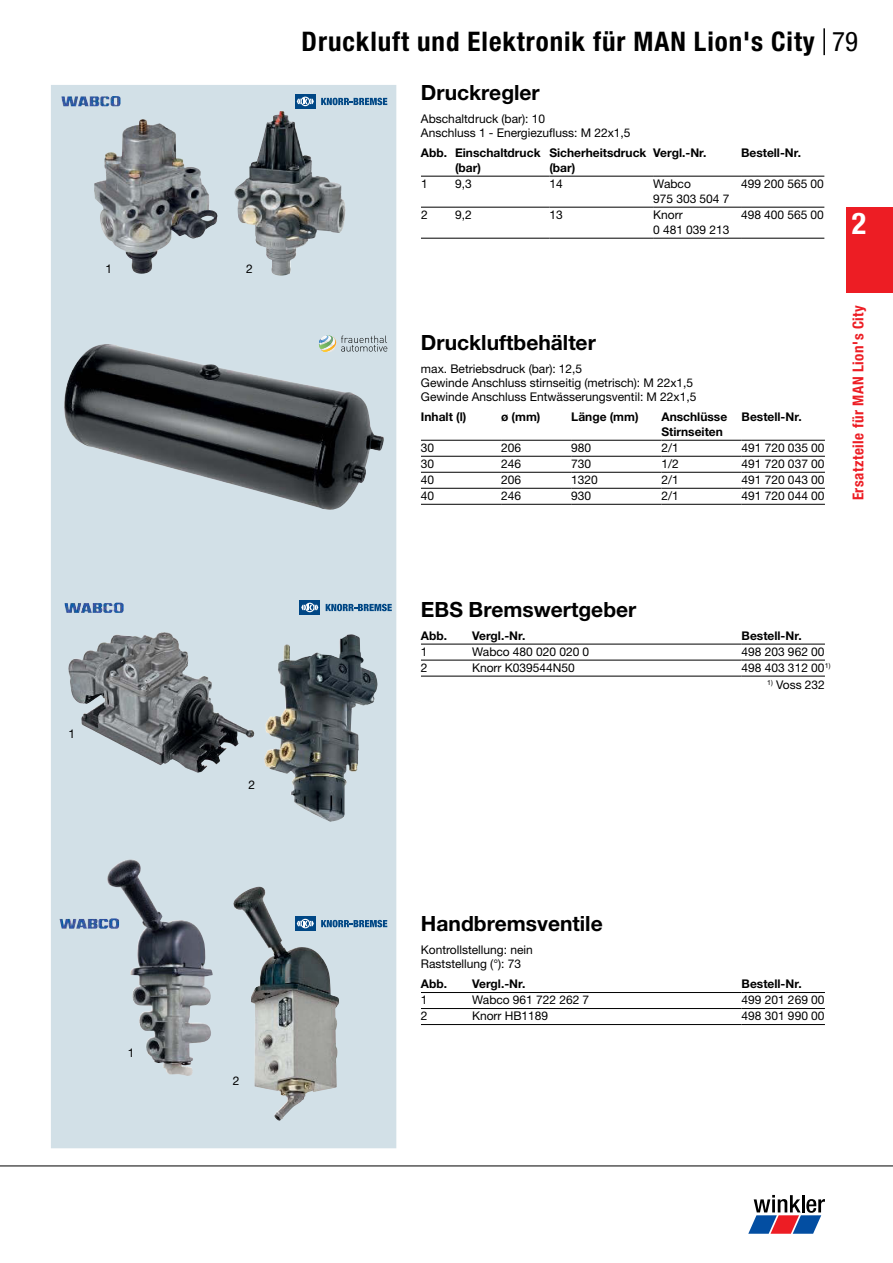
<style>
.page{position:relative;width:893px;height:1263px;background:#fff}
.page>*{position:absolute;margin:0;border:0;box-sizing:border-box;transform-origin:0 0}
.t1{font:700 condensed 30px "Helvetica Neue LTW1 G";color:#fff}
.t2{font:700 condensed 27px "Helvetica Neue LTW1 G";letter-spacing:.035em;color:#000}
.t3{font:condensed 27px "Helvetica Neue LTW1 G";color:#000}
.t4{font:700 21px "Helvetica Neue LTW1 G";color:#000}
.t5{font:700 condensed 15px "Helvetica Neue LTW1 G";letter-spacing:.035em;color:#ed1d24}
.t6{font:12px/14px "Helvetica Neue LTW1 G";color:#000}
.t7{font:700 12px/15px "Helvetica Neue LTW1 G";color:#000}
</style>
<div class="page">
<svg style="left:748px;top:1195px;width:77px;height:39px"></svg>
<hr style="left:0;top:1165px;width:893px;height:1px;background:#000">
<hr style="left:823px;top:28px;width:2px;height:27px;background:#000">
<div style="left:846px;top:207px;width:47px;height:85px;background:#ed1d24"></div>
<div style="left:51px;top:85px;width:345px;height:1063px;background:#d2e0e7"></div>
<hr style="left:421px;top:176px;width:34px;height:1px;background:#000">
<hr style="left:455px;top:176px;width:94px;height:1px;background:#000">
<hr style="left:549px;top:176px;width:104px;height:1px;background:#000">
<hr style="left:653px;top:176px;width:88px;height:1px;background:#000">
<hr style="left:741px;top:176px;width:83px;height:1px;background:#000">
<hr style="left:421px;top:207px;width:34px;height:1px;background:#000">
<hr style="left:421px;top:238px;width:34px;height:1px;background:#000">
<hr style="left:455px;top:207px;width:94px;height:1px;background:#000">
<hr style="left:455px;top:238px;width:94px;height:1px;background:#000">
<hr style="left:549px;top:207px;width:104px;height:1px;background:#000">
<hr style="left:549px;top:238px;width:104px;height:1px;background:#000">
<hr style="left:653px;top:207px;width:88px;height:1px;background:#000">
<hr style="left:653px;top:238px;width:88px;height:1px;background:#000">
<hr style="left:741px;top:207px;width:83px;height:1px;background:#000">
<hr style="left:741px;top:238px;width:83px;height:1px;background:#000">
<hr style="left:421px;top:440px;width:80px;height:1px;background:#000">
<hr style="left:501px;top:440px;width:70px;height:1px;background:#000">
<hr style="left:571px;top:440px;width:90px;height:1px;background:#000">
<hr style="left:661px;top:440px;width:81px;height:1px;background:#000">
<hr style="left:742px;top:440px;width:83px;height:1px;background:#000">
<hr style="left:421px;top:456px;width:80px;height:1px;background:#000">
<hr style="left:501px;top:456px;width:70px;height:1px;background:#000">
<hr style="left:571px;top:456px;width:90px;height:1px;background:#000">
<hr style="left:661px;top:456px;width:81px;height:1px;background:#000">
<hr style="left:742px;top:456px;width:83px;height:1px;background:#000">
<hr style="left:421px;top:472px;width:80px;height:1px;background:#000">
<hr style="left:501px;top:472px;width:70px;height:1px;background:#000">
<hr style="left:571px;top:472px;width:90px;height:1px;background:#000">
<hr style="left:661px;top:472px;width:81px;height:1px;background:#000">
<hr style="left:742px;top:472px;width:83px;height:1px;background:#000">
<hr style="left:421px;top:488px;width:80px;height:1px;background:#000">
<hr style="left:421px;top:504px;width:80px;height:1px;background:#000">
<hr style="left:501px;top:488px;width:70px;height:1px;background:#000">
<hr style="left:501px;top:504px;width:70px;height:1px;background:#000">
<hr style="left:571px;top:488px;width:90px;height:1px;background:#000">
<hr style="left:571px;top:504px;width:90px;height:1px;background:#000">
<hr style="left:661px;top:488px;width:81px;height:1px;background:#000">
<hr style="left:661px;top:504px;width:81px;height:1px;background:#000">
<hr style="left:742px;top:488px;width:83px;height:1px;background:#000">
<hr style="left:742px;top:504px;width:83px;height:1px;background:#000">
<img style="left:64px;top:344px;width:320px;height:166px">
<hr style="left:421px;top:644px;width:51px;height:1px;background:#000">
<hr style="left:472px;top:644px;width:270px;height:1px;background:#000">
<hr style="left:742px;top:644px;width:83px;height:1px;background:#000">
<hr style="left:421px;top:660px;width:51px;height:1px;background:#000">
<hr style="left:472px;top:660px;width:270px;height:1px;background:#000">
<hr style="left:742px;top:660px;width:83px;height:1px;background:#000">
<hr style="left:421px;top:676px;width:51px;height:1px;background:#000">
<hr style="left:472px;top:676px;width:270px;height:1px;background:#000">
<hr style="left:742px;top:676px;width:83px;height:1px;background:#000">
<svg style="left:321px;top:98px;width:66px;height:7px"></svg>
<div style="left:295px;top:94px;width:21px;height:15px;background:#004785"></div>
<svg style="left:297px;top:97px;width:17px;height:9px"></svg>
<img style="left:61px;top:96px;width:59px;height:10px">
<img style="left:94px;top:119px;width:123px;height:155px">
<img style="left:234px;top:111px;width:112px;height:165px">
<svg style="left:319px;top:335px;width:68px;height:18px"></svg>
<img style="left:68px;top:633px;width:187px;height:140px">
<img style="left:264px;top:634px;width:94px;height:188px">
<svg style="left:326px;top:604px;width:66px;height:7px"></svg>
<div style="left:299px;top:600px;width:21px;height:15px;background:#004785"></div>
<svg style="left:301px;top:603px;width:17px;height:9px"></svg>
<img style="left:64px;top:603px;width:60px;height:10px">
<hr style="left:421px;top:992px;width:51px;height:1px;background:#000">
<hr style="left:472px;top:992px;width:270px;height:1px;background:#000">
<hr style="left:742px;top:992px;width:83px;height:1px;background:#000">
<hr style="left:421px;top:1008px;width:51px;height:1px;background:#000">
<hr style="left:421px;top:1024px;width:51px;height:1px;background:#000">
<hr style="left:472px;top:1008px;width:270px;height:1px;background:#000">
<hr style="left:472px;top:1024px;width:270px;height:1px;background:#000">
<hr style="left:742px;top:1008px;width:83px;height:1px;background:#000">
<hr style="left:742px;top:1024px;width:83px;height:1px;background:#000">
<img style="left:107px;top:859px;width:106px;height:217px">
<img style="left:233px;top:887px;width:106px;height:234px">
<svg style="left:321px;top:920px;width:66px;height:7px"></svg>
<div style="left:295px;top:916px;width:21px;height:15px;background:#004785"></div>
<svg style="left:297px;top:919px;width:17px;height:9px"></svg>
<img style="left:60px;top:918px;width:59px;height:11px">
<p class="t6" style="left:106px;top:263px;width:8px">1</p>
<p class="t6" style="left:246px;top:263px;width:8px">2</p>
<p class="t6" style="left:69px;top:727px;width:8px">1</p>
<p class="t6" style="left:248px;top:779px;width:8px">2</p>
<h2 class="t2" style="left:302px;top:31px;width:515px">Druckluft und Elektronik für MAN Lion's City</h2>
<h3 class="t4" style="left:421px;top:85px;width:120px">Druckregler</h3>
<p class="t6" style="left:421px;top:113px;width:211px">Abschaltdruck (bar): 10<br>Anschluss 1 - Energiezufluss: M 22x1,5</p>
<p class="t7" style="left:455px;top:146px;width:87px;text-indent:-34px">Abb. Einschaltdruck (bar)</p>
<p class="t7" style="left:549px;top:146px;width:99px">Sicherheitsdruck (bar)</p>
<p class="t7" style="left:653px;top:146px;width:55px">Vergl.-Nr.</p>
<p class="t7" style="left:741px;top:146px;width:62px">Bestell-Nr.</p>
<p class="t6" style="left:421px;top:178px;width:8px">1</p>
<p class="t6" style="left:455px;top:178px;width:18px">9,3</p>
<p class="t6" style="left:549px;top:178px;width:15px">14</p>
<p class="t6" style="left:653px;top:177px;width:78px;line-height:15px">Wabco<br>975 303 504 7</p>
<p class="t6" style="left:741px;top:178px;width:84px">499 200 565 00</p>
<p class="t6" style="left:421px;top:209px;width:8px">2</p>
<p class="t6" style="left:455px;top:209px;width:18px">9,2</p>
<p class="t6" style="left:549px;top:209px;width:15px">13</p>
<p class="t6" style="left:653px;top:208px;width:78px;line-height:15px">Knorr<br>0 481 039 213</p>
<p class="t6" style="left:741px;top:209px;width:84px">498 400 565 00</p>
<h2 class="t3" style="left:832px;top:26px;width:27px">79</h2>
<h1 class="t1" style="left:852px;top:212px;width:16px">2</h1>
<h3 class="t4" style="left:421px;top:335px;width:176px">Druckluftbehälter</h3>
<p class="t6" style="left:421px;top:363px;width:277px">max. Betriebsdruck (bar): 12,5<br>Gewinde Anschluss stirnseitig (metrisch): M 22x1,5<br>Gewinde Anschluss Entwässerungsventil: M 22x1,5</p>
<p class="t7" style="left:421px;top:410px;width:47px">Inhalt (l)</p>
<p class="t7" style="left:501px;top:410px;width:41px">ø (mm)</p>
<p class="t7" style="left:571px;top:410px;width:69px">Länge (mm)</p>
<p class="t7" style="left:661px;top:410px;width:67px">Anschlüsse<br>Stirnseiten</p>
<p class="t7" style="left:742px;top:410px;width:62px">Bestell-Nr.</p>
<p class="t6" style="left:421px;top:442px;width:15px">30</p>
<p class="t6" style="left:501px;top:442px;width:22px">206</p>
<p class="t6" style="left:571px;top:442px;width:22px">980</p>
<p class="t6" style="left:661px;top:442px;width:19px">2/1</p>
<p class="t6" style="left:742px;top:442px;width:84px">491 720 035 00</p>
<p class="t6" style="left:421px;top:458px;width:15px">30</p>
<p class="t6" style="left:501px;top:458px;width:22px">246</p>
<p class="t6" style="left:571px;top:458px;width:22px">730</p>
<p class="t6" style="left:661px;top:458px;width:19px">1/2</p>
<p class="t6" style="left:742px;top:458px;width:84px">491 720 037 00</p>
<p class="t6" style="left:421px;top:474px;width:15px">40</p>
<p class="t6" style="left:501px;top:474px;width:22px">206</p>
<p class="t6" style="left:571px;top:474px;width:28px">1320</p>
<p class="t6" style="left:661px;top:474px;width:19px">2/1</p>
<p class="t6" style="left:742px;top:474px;width:84px">491 720 043 00</p>
<p class="t6" style="left:421px;top:490px;width:15px">40</p>
<p class="t6" style="left:501px;top:490px;width:22px">246</p>
<p class="t6" style="left:571px;top:490px;width:22px">930</p>
<p class="t6" style="left:661px;top:490px;width:19px">2/1</p>
<p class="t6" style="left:742px;top:490px;width:84px">491 720 044 00</p>
<p class="t5" style="left:852px;top:500px;width:197px;rotate:-90deg">Ersatzteile für MAN Lion's City</p>
<h3 class="t4" style="left:421px;top:601px;width:217px">EBS Bremswertgeber</h3>
<p class="t7" style="left:421px;top:629px;width:28px">Abb.</p>
<p class="t7" style="left:472px;top:629px;width:55px">Vergl.-Nr.</p>
<p class="t7" style="left:742px;top:629px;width:62px">Bestell-Nr.</p>
<p class="t6" style="left:421px;top:646px;width:8px">1</p>
<p class="t6" style="left:472px;top:646px;width:119px">Wabco 480 020 020 0</p>
<p class="t6" style="left:742px;top:646px;width:84px">498 203 962 00</p>
<p class="t6" style="left:421px;top:662px;width:8px">2</p>
<p class="t6" style="left:472px;top:662px;width:104px">Knorr K039544N50</p>
<p class="t6" style="left:742px;top:662px;width:91px">498 403 312 00<sup>1)</sup></p>
<p class="t6" style="left:767px;top:679px;width:59px"><sup>1)</sup> Voss 232</p>
<p class="t6" style="left:128px;top:1047px;width:8px">1</p>
<p class="t6" style="left:233px;top:1074px;width:8px">2</p>
<h3 class="t4" style="left:421px;top:916px;width:183px">Handbremsventile</h3>
<p class="t6" style="left:421px;top:944px;width:113px">Kontrollstellung: nein<br>Raststellung (°): 73</p>
<p class="t7" style="left:421px;top:977px;width:28px">Abb.</p>
<p class="t7" style="left:472px;top:977px;width:55px">Vergl.-Nr.</p>
<p class="t7" style="left:742px;top:977px;width:62px">Bestell-Nr.</p>
<p class="t6" style="left:421px;top:994px;width:8px">1</p>
<p class="t6" style="left:472px;top:994px;width:119px">Wabco 961 722 262 7</p>
<p class="t6" style="left:742px;top:994px;width:84px">499 201 269 00</p>
<p class="t6" style="left:421px;top:1010px;width:8px">2</p>
<p class="t6" style="left:472px;top:1010px;width:78px">Knorr HB1189</p>
<p class="t6" style="left:742px;top:1010px;width:84px">498 301 990 00</p>
</div>
